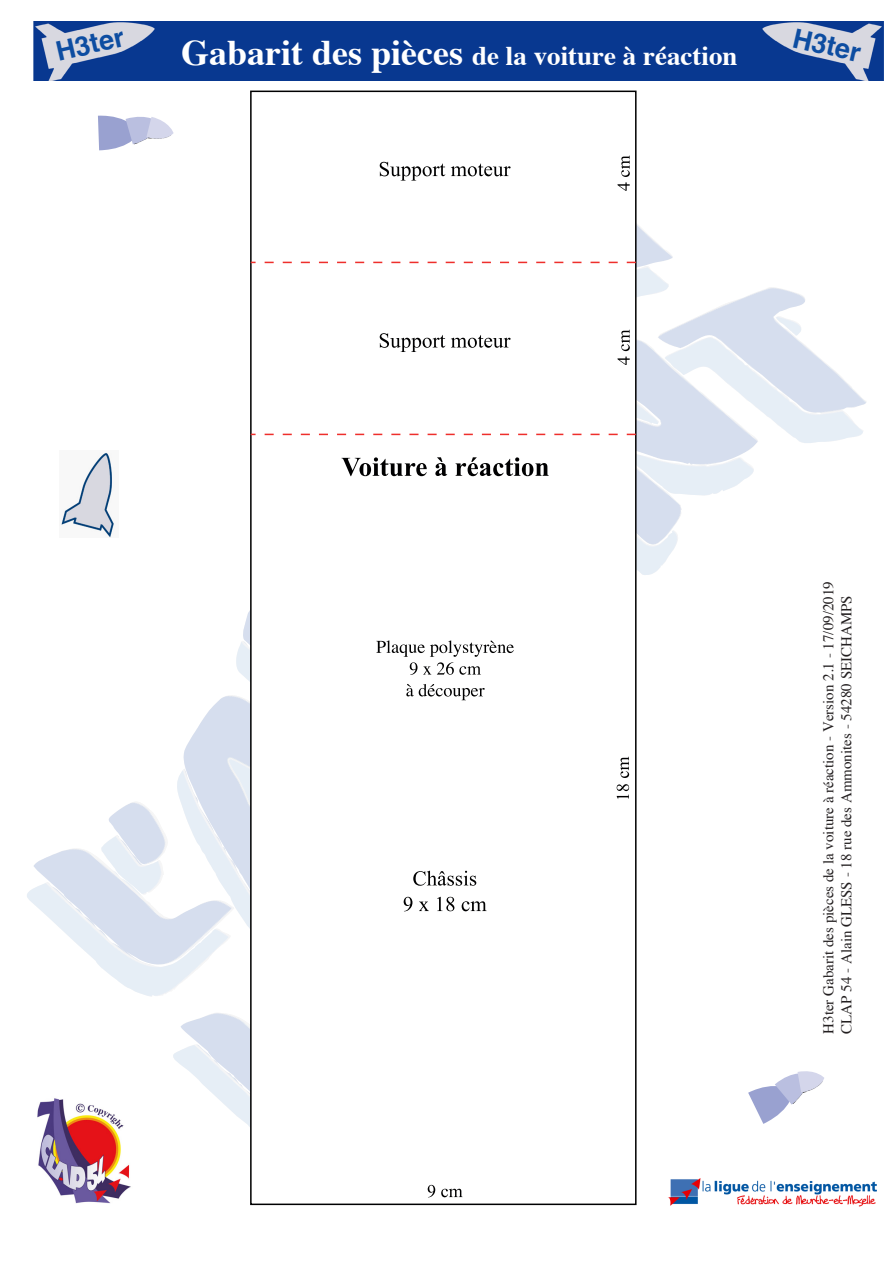
<style>
.page{position:relative;width:893px;height:1263px;background:#fff}
.page>*{position:absolute;margin:0;border:0;box-sizing:border-box;transform-origin:0 0}
.Normal_e{font:700 36px "Times";color:#fff}
.Normal_e-2{font:700 27px "Times";color:#fff}
.Normal_e-3{font:700 27px "Helvetica";color:#0d4da1}
.Normal_e-4{font:15px "Times";color:#231f20}
.s1{font-size:36px}
</style>
<div class="page">
<img style="left:49px;top:849px;width:26px;height:81px">
<img style="left:102px;top:802px;width:48px;height:177px">
<img style="left:150px;top:290px;width:653px;height:707px">
<img style="left:172px;top:348px;width:649px;height:720px">
<img style="left:199px;top:372px;width:650px;height:720px">
<img style="left:225px;top:398px;width:641px;height:719px">
<img style="left:239px;top:428px;width:624px;height:699px">
<img style="left:637px;top:224px;width:36px;height:77px">
<img style="left:37px;top:1098px;width:94px;height:106px">
<img style="left:668px;top:1178px;width:208px;height:29px">
<img style="left:33px;top:21px;width:851px;height:60px">
<img style="left:61px;top:452px;width:53px;height:86px">
<div style="left:251px;top:91px;width:385px;height:1113px;background:#fff"></div>
<div style="left:250px;top:91px;width:387px;height:1114px;border:2px solid #000001"></div>
<svg style="left:251px;top:262px;width:385px;height:1px"></svg>
<svg style="left:251px;top:434px;width:385px;height:1px"></svg>
<svg style="left:786px;top:309px;width:1px;height:171px"></svg>
<svg style="left:380px;top:162px;width:65px;height:19px"></svg>
<svg style="left:451px;top:163px;width:60px;height:13px"></svg>
<svg style="left:380px;top:333px;width:65px;height:19px"></svg>
<svg style="left:451px;top:335px;width:60px;height:13px"></svg>
<svg style="left:413px;top:871px;width:63px;height:15px"></svg>
<svg style="left:404px;top:897px;width:8px;height:14px"></svg>
<svg style="left:419px;top:901px;width:10px;height:10px"></svg>
<svg style="left:437px;top:897px;width:17px;height:14px"></svg>
<svg style="left:462px;top:901px;width:25px;height:10px"></svg>
<svg style="left:342px;top:457px;width:85px;height:19px"></svg>
<svg style="left:435px;top:457px;width:12px;height:19px"></svg>
<svg style="left:455px;top:457px;width:94px;height:19px"></svg>
<svg style="left:617px;top:784px;width:12px;height:15px"></svg>
<svg style="left:620px;top:757px;width:9px;height:21px"></svg>
<svg style="left:428px;top:1185px;width:7px;height:12px"></svg>
<svg style="left:441px;top:1189px;width:22px;height:8px"></svg>
<svg style="left:617px;top:155px;width:13px;height:36px"></svg>
<svg style="left:617px;top:357px;width:13px;height:8px"></svg>
<svg style="left:621px;top:329px;width:9px;height:22px"></svg>
<svg style="left:376px;top:640px;width:138px;height:35px"></svg>
<svg style="left:406px;top:684px;width:79px;height:16px"></svg>
<svg style="left:98px;top:115px;width:76px;height:35px"></svg>
<svg style="left:748px;top:1069px;width:76px;height:55px"></svg>
<p class="Normal_e-3" style="left:52px;top:30px;width:71px;rotate:-13deg">H3ter</p>
<p class="Normal_e-2" style="left:181px;top:30px;width:558px"><span class="s1">Gabarit des pièces</span> de la voiture à réaction</p>
<p class="Normal_e-3" style="left:798px;top:16px;width:71px;rotate:13deg">H3ter</p>
<p class="Normal_e" style="left:286px;top:19px;width:349px">L’air qui nous entoure</p>
<p class="Normal_e-4" style="left:814px;top:1034px;width:454px;rotate:-90deg">H3ter Gabarit des pièces de la voiture à réaction - Version 2.1 - 17/09/2019</p>
<p class="Normal_e-4" style="left:832px;top:1034px;width:440px;rotate:-90deg">CLAP 54 - Alain GLESS - 18 rue des Ammonites - 54280 SEICHAMPS</p>
</div>
